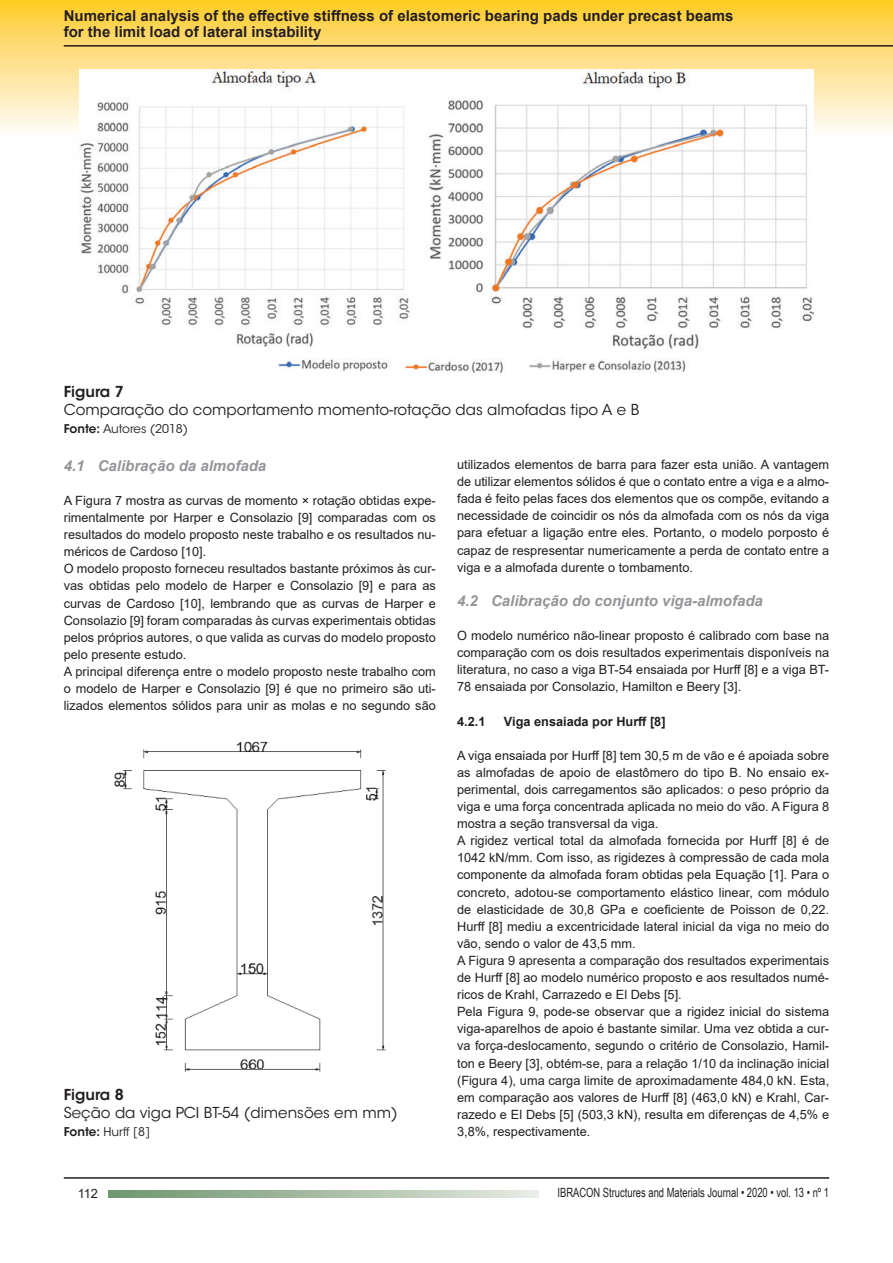
<style>
.page{position:relative;width:893px;height:1263px;background:#fff}
.page>*{position:absolute;margin:0;border:0;box-sizing:border-box;transform-origin:0 0}
.t1{font:700 15px/16.5px "Arial";color:#231f20}
.t2{font:15px "ITC Avant Garde Std";color:#231f20}
.t3{font:italic 700 15px "Arial";color:#939598}
.t4{font:600 15px "ITC Avant Garde Std";color:#231f20}
.t5{font:12.75px/17.1px "Arial";color:#231f20}
.t6{font:12.75px "Arial Narrow";color:#231f20;scale:.9 1}
.t7{font:700 12.75px "Arial";color:#231f20}
.t8{font:12px "ITC Avant Garde Std";color:#231f20}
.s1{font-weight:600}
</style>
<div class="page">
<svg style="left:0;top:0;width:893px;height:131px;background:#feda6f"></svg>
<hr style="left:64px;top:1177px;width:765px;height:2px;background:#231f20">
<hr style="left:64px;top:45px;width:829px;height:2px;background:#231f20">
<svg style="left:108px;top:1190px;width:431px;height:8px;background:#a9bea7"></svg>
<img style="left:114px;top:741px;width:272px;height:331px">
<img style="left:79px;top:70px;width:734px;height:302px">
<p class="t1" style="left:64px;top:7px;width:671px">Numerical analysis of the effective stiffness of elastomeric bearing pads under precast beams for the limit load of lateral instability</p>
<p class="t4" style="left:64px;top:382px;width:62px">Figura 7</p>
<p class="t2" style="left:64px;top:401px;width:577px">Comparação do comportamento momento-rotação das almofadas tipo A e B</p>
<p class="t8" style="left:64px;top:421px;width:126px"><span class="s1">Fonte:</span> Autores (2018)</p>
<p class="t3" style="left:64px;top:455px;width:204px">4.1 Calibração da almofada</p>
<p class="t5" style="left:64px;top:492px;width:374px">A Figura 7 mostra as curvas de momento × rotação obtidas expe&shy;rimentalmente por Harper e Consolazio [9] comparadas com os resultados do modelo proposto neste trabalho e os resultados nu&shy;méricos de Cardoso [10].<br>O modelo proposto forneceu resultados bastante próximos às cur&shy;vas obtidas pelo modelo de Harper e Consolazio [9] e para as curvas de Cardoso [10], lembrando que as curvas de Harper e Consolazio [9] foram comparadas às curvas experimentais obtidas pelos próprios autores, o que valida as curvas do modelo proposto pelo presente estudo.<br>A principal diferença entre o modelo proposto neste trabalho com o modelo de Harper e Consolazio [9] é que no primeiro são uti&shy;lizados elementos sólidos para unir as molas e no segundo são</p>
<p class="t4" style="left:64px;top:1085px;width:62px">Figura 8</p>
<p class="t2" style="left:64px;top:1103px;width:335px">Seção da viga PCI BT-54 (dimensões em mm)</p>
<p class="t8" style="left:64px;top:1124px;width:88px"><span class="s1">Fonte:</span> Hurff [8]</p>
<p class="t5" style="left:457px;top:456px;width:374px;text-align:justify">utilizados elementos de barra para fazer esta união. A vantagem de utilizar elementos sólidos é que o contato entre a viga e a almo&shy;fada é feito pelas faces dos elementos que os compõe, evitando a necessidade de coincidir os nós da almofada com os nós da viga para efetuar a ligação entre eles. Portanto, o modelo porposto é capaz de respresentar numericamente a perda de contato entre a viga e a almofada durente o tombamento.</p>
<p class="t3" style="left:457px;top:591px;width:307px">4.2 Calibração do conjunto viga-almofada</p>
<p class="t5" style="left:457px;top:627px;width:374px;text-align:justify">O modelo numérico não-linear proposto é calibrado com base na comparação com os dois resultados experimentais disponíveis na literatura, no caso a viga BT-54 ensaiada por Hurff [8] e a viga BT-78 ensaiada por Consolazio, Hamilton e Beery [3].</p>
<p class="t7" style="left:457px;top:712px;width:30px">4.2.1</p>
<p class="t7" style="left:504px;top:712px;width:163px">Viga ensaiada por Hurff [8]</p>
<p class="t5" style="left:457px;top:747px;width:374px">A viga ensaiada por Hurff [8] tem 30,5 m de vão e é apoiada sobre as almofadas de apoio de elastômero do tipo B. No ensaio ex&shy;perimental, dois carregamentos são aplicados: o peso próprio da viga e uma força concentrada aplicada no meio do vão. A Figura 8 mostra a seção transversal da viga.<br>A rigidez vertical total da almofada fornecida por Hurff [8] é de 1042 kN/mm. Com isso, as rigidezes à compressão de cada mola componente da almofada foram obtidas pela Equação [1]. Para o concreto, adotou-se comportamento elástico linear, com módulo de elasticidade de 30,8 GPa e coeficiente de Poisson de 0,22.<br>Hurff [8] mediu a excentricidade lateral inicial da viga no meio do vão, sendo o valor de 43,5 mm.<br>A Figura 9 apresenta a comparação dos resultados experimentais de Hurff [8] ao modelo numérico proposto e aos resultados numé&shy;ricos de Krahl, Carrazedo e El Debs [5].<br>Pela Figura 9, pode-se observar que a rigidez inicial do sistema viga-aparelhos de apoio é bastante similar. Uma vez obtida a cur&shy;va força-deslocamento, segundo o critério de Consolazio, Hamil&shy;ton e Beery [3], obtém-se, para a relação 1/10 da inclinação inicial (Figura 4), uma carga limite de aproximadamente 484,0 kN. Esta, em comparação aos valores de Hurff [8] (463,0 kN) e Krahl, Car&shy;razedo e El Debs [5] (503,3 kN), resulta em diferenças de 4,5% e 3,8%, respectivamente.</p>
<p class="t5" style="left:78px;top:1185px;width:22px">112</p>
<p class="t6" style="left:557px;top:1183px;width:303px">IBRACON Structures and Materials Journal • 2020 • vol. 13 • nº 1</p>
</div>
